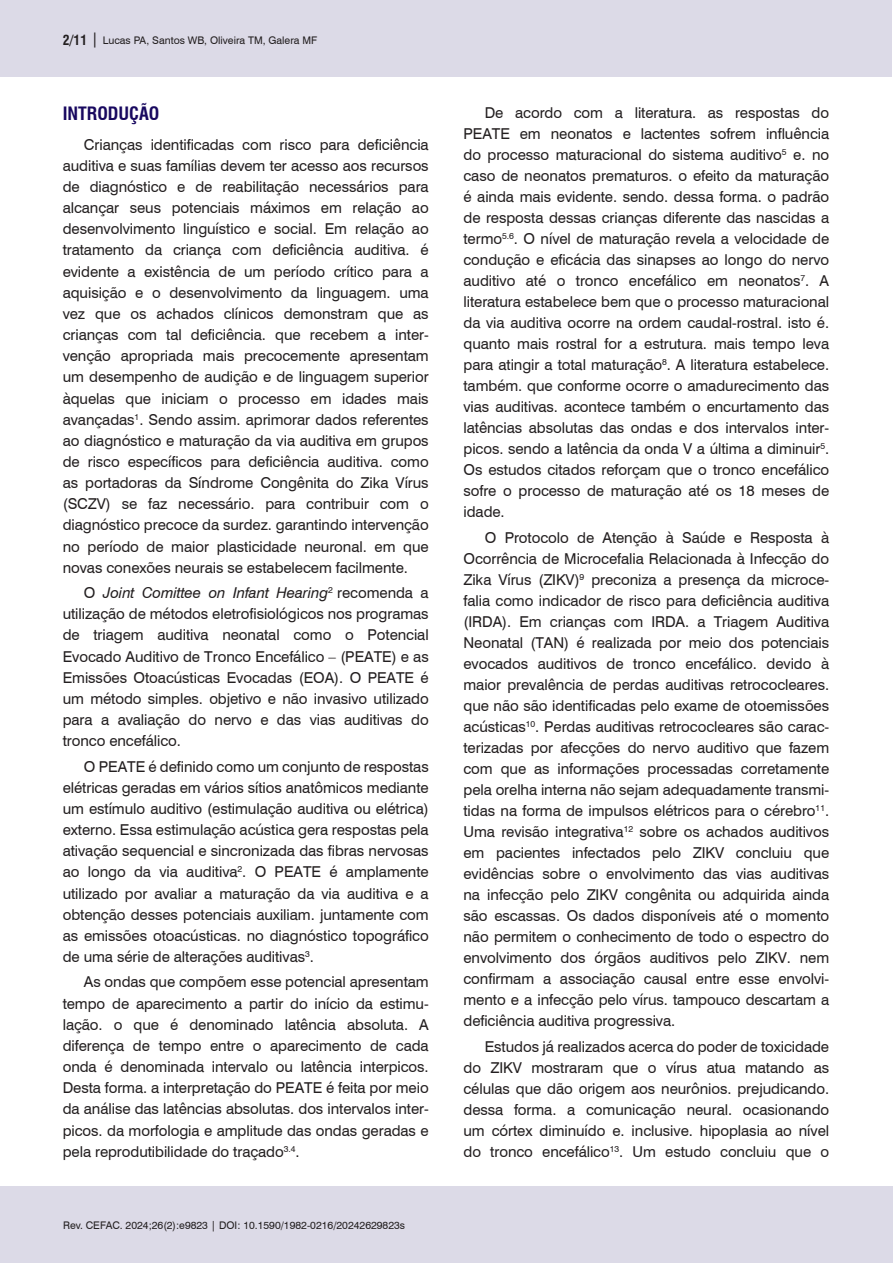
<style>
.page{position:relative;width:893px;height:1263px;background:#fff}
.page>*{position:absolute;margin:0;border:0;box-sizing:border-box;transform-origin:0 0}
.Nivel_1{font:700 condensed 18px "Swiss 721 BT";color:#18085f}
.Corpo_do_texto{font:15px/21px "Swiss 721 BT";letter-spacing:-.005em;color:#231f20;text-align:justify}
.t1{font:10.5px "Swiss 721 BT";color:#231f20}
.s1{font-weight:700;font-stretch:condensed;font-size:13.5px}
.s2{font-size:15px}
.s3{font-style:italic}
</style>
<div class="page">
<div style="left:0;top:1186px;width:892px;height:77px;background:#dcdae7"></div>
<div style="left:0;top:0;width:892px;height:77px;background:#dcdae7"></div>
<p class="t1" style="left:63px;top:33px;width:256px"><span class="s1">2/11</span> <span class="s2">|</span> Lucas PA, Santos WB, Oliveira TM, Galera MF</p>
<p class="Nivel_1" style="left:63px;top:103px;width:98px">INTRODUÇÃO</p>
<p class="Corpo_do_texto" style="left:63px;top:133px;width:368px;text-indent:21px">Crianças identificadas com risco para deficiência auditiva e suas famílias devem ter acesso aos recursos de diagnóstico e de reabilitação necessários para alcançar seus potenciais máximos em relação ao desenvolvimento linguístico e social. Em relação ao tratamento da criança com deficiência auditiva. é evidente a existência de um período crítico para a aquisição e o desenvolvimento da linguagem. uma vez que os achados clínicos demonstram que as crianças com tal deficiência. que recebem a inter&shy;venção apropriada mais precocemente apresentam um desempenho de audição e de linguagem superior àquelas que iniciam o processo em idades mais avançadas<sup>1</sup>. Sendo assim. aprimorar dados referentes ao diagnóstico e maturação da via auditiva em grupos de risco específicos para deficiência auditiva. como as portadoras da Síndrome Congênita do Zika Vírus (SCZV) se faz necessário. para contribuir com o diagnóstico precoce da surdez. garantindo intervenção no período de maior plasticidade neuronal. em que novas conexões neurais se estabelecem facilmente.</p>
<p class="Corpo_do_texto" style="left:63px;top:582px;width:368px;text-indent:21px">O <span class="s3">Joint Comittee on Infant Hearing</span><sup>2</sup> recomenda a utilização de métodos eletrofisiológicos nos programas de triagem auditiva neonatal como o Potencial Evocado Auditivo de Tronco Encefálico – (PEATE) e as Emissões Otoacústicas Evocadas (EOA). O PEATE é um método simples. objetivo e não invasivo utilizado para a avaliação do nervo e das vias auditivas do tronco encefálico.</p>
<p class="Corpo_do_texto" style="left:63px;top:755px;width:368px;text-indent:21px">O PEATE é definido como um conjunto de respostas elétricas geradas em vários sítios anatômicos mediante um estímulo auditivo (estimulação auditiva ou elétrica) externo. Essa estimulação acústica gera respostas pela ativação sequencial e sincronizada das fibras nervosas ao longo da via auditiva<sup>2</sup>. O PEATE é amplamente utilizado por avaliar a maturação da via auditiva e a obtenção desses potenciais auxiliam. juntamente com as emissões otoacústicas. no diagnóstico topográfico de uma série de alterações auditivas<sup>3</sup>.</p>
<p class="Corpo_do_texto" style="left:63px;top:971px;width:368px;text-indent:21px">As ondas que compõem esse potencial apresentam tempo de aparecimento a partir do início da estimu&shy;lação. o que é denominado latência absoluta. A diferença de tempo entre o aparecimento de cada onda é denominada intervalo ou latência interpicos.<br>Desta forma. a interpretação do PEATE é feita por meio da análise das latências absolutas. dos intervalos inter&shy;picos. da morfologia e amplitude das ondas geradas e pela reprodutibilidade do traçado<sup>3.4</sup>.</p>
<p class="t1" style="left:63px;top:1218px;width:344px">Rev. CEFAC. 2024;26(2):e9823 | DOI: 10.1590/1982-0216/20242629823s</p>
<p class="Corpo_do_texto" style="left:463px;top:101px;width:367px;text-indent:21px">De acordo com a literatura. as respostas do PEATE em neonatos e lactentes sofrem influência do processo maturacional do sistema auditivo<sup>5</sup> e. no caso de neonatos prematuros. o efeito da maturação é ainda mais evidente. sendo. dessa forma. o padrão de resposta dessas crianças diferente das nascidas a termo<sup>5.6</sup>. O nível de maturação revela a velocidade de condução e eficácia das sinapses ao longo do nervo auditivo até o tronco encefálico em neonatos<sup>7</sup>. A literatura estabelece bem que o processo maturacional da via auditiva ocorre na ordem caudal-rostral. isto é. quanto mais rostral for a estrutura. mais tempo leva para atingir a total maturação<sup>8</sup>. A literatura estabelece. também. que conforme ocorre o amadurecimento das vias auditivas. acontece também o encurtamento das latências absolutas das ondas e dos intervalos inter&shy;picos. sendo a latência da onda V a última a diminuir<sup>5</sup>.<br>Os estudos citados reforçam que o tronco encefálico sofre o processo de maturação até os 18 meses de idade.</p>
<p class="Corpo_do_texto" style="left:463px;top:526px;width:367px;text-indent:21px">O Protocolo de Atenção à Saúde e Resposta à Ocorrência de Microcefalia Relacionada à Infecção do Zika Vírus (ZIKV)<sup>9</sup> preconiza a presença da microce&shy;falia como indicador de risco para deficiência auditiva (IRDA). Em crianças com IRDA. a Triagem Auditiva Neonatal (TAN) é realizada por meio dos potenciais evocados auditivos de tronco encefálico. devido à maior prevalência de perdas auditivas retrococleares. que não são identificadas pelo exame de otoemissões acústicas<sup>10</sup>. Perdas auditivas retrococleares são carac&shy;terizadas por afecções do nervo auditivo que fazem com que as informações processadas corretamente pela orelha interna não sejam adequadamente transmi&shy;tidas na forma de impulsos elétricos para o cérebro<sup>11</sup>.<br>Uma revisão integrativa<sup>12</sup> sobre os achados auditivos em pacientes infectados pelo ZIKV concluiu que evidências sobre o envolvimento das vias auditivas na infecção pelo ZIKV congênita ou adquirida ainda são escassas. Os dados disponíveis até o momento não permitem o conhecimento de todo o espectro do envolvimento dos órgãos auditivos pelo ZIKV. nem confirmam a associação causal entre esse envolvi&shy;mento e a infecção pelo vírus. tampouco descartam a deficiência auditiva progressiva.</p>
<p class="Corpo_do_texto" style="left:463px;top:1035px;width:367px;text-indent:21px">Estudos já realizados acerca do poder de toxicidade do ZIKV mostraram que o vírus atua matando as células que dão origem aos neurônios. prejudicando. dessa forma. a comunicação neural. ocasionando um córtex diminuído e. inclusive. hipoplasia ao nível do tronco encefálico<sup>13</sup>. Um estudo concluiu que o</p>
</div>
